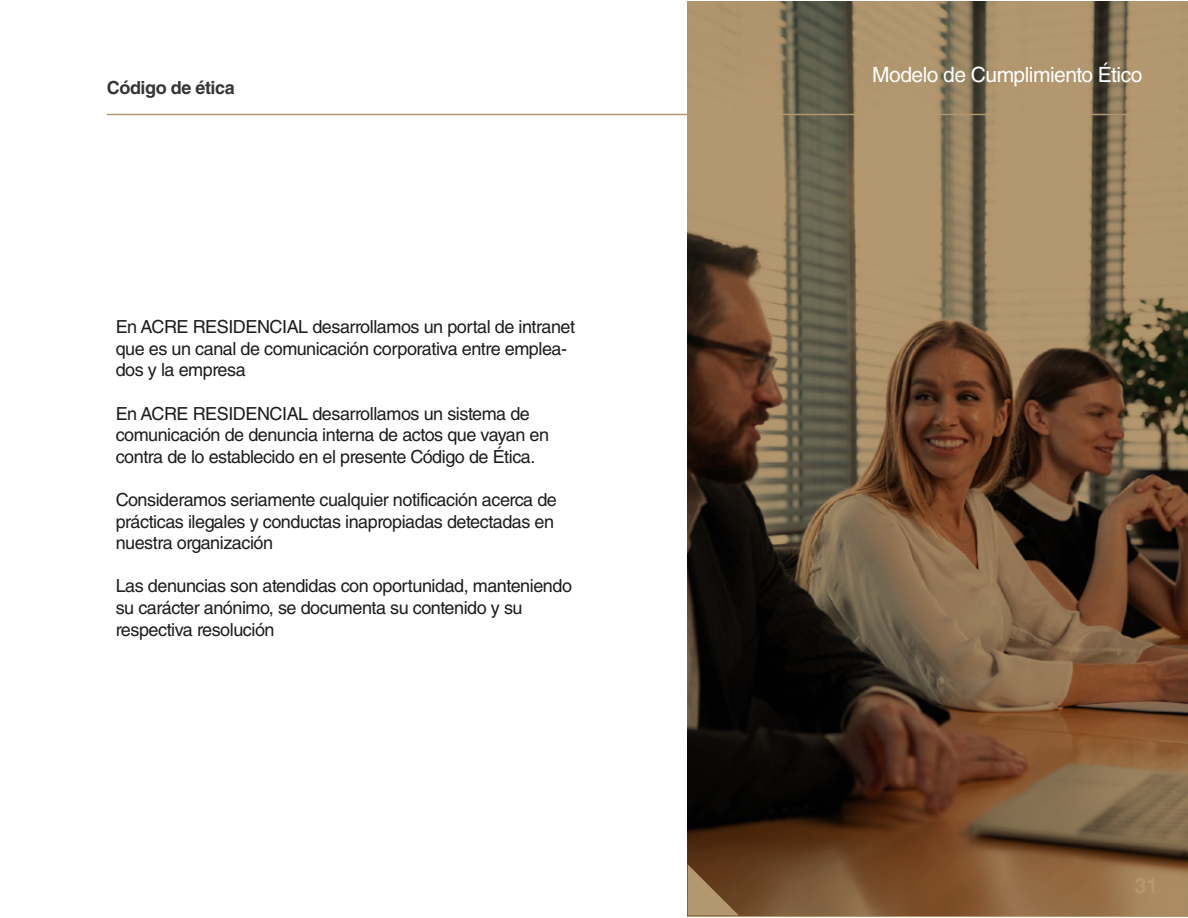
<style>
.page{position:relative;width:1188px;height:918px;background:#fff}
.page>*{position:absolute;margin:0;border:0;box-sizing:border-box;transform-origin:0 0}
.t1{font:21px "Helvetica LT Std";letter-spacing:-.025em;color:#fff}
.t2{font:18px/21.6px "Helvetica LT Std";letter-spacing:-.025em;color:#1d1d1b}
.t3{font:700 18px "Helvetica LT Std";letter-spacing:-.025em;color:#363635}
</style>
<div class="page">
<img style="left:688px;top:2px;width:500px;height:914px">
<svg style="left:688px;top:864px;width:51px;height:52px;background:#896743"></svg>
<hr style="left:107px;top:114px;width:1081px;height:1px;background:#b3976e">
<p class="t3" style="left:107px;top:76px;width:129px">Código de ética</p>
<p class="t2" style="left:116px;top:316px;width:461px">En ACRE RESIDENCIAL desarrollamos un portal de intranet que es un canal de comunicación corporativa entre emplea&shy;dos y la empresa</p>
<p class="t2" style="left:116px;top:403px;width:435px">En ACRE RESIDENCIAL desarrollamos un sistema de comunicación de denuncia interna de actos que vayan en contra de lo establecido en el presente Código de Ética.</p>
<p class="t2" style="left:116px;top:489px;width:443px">Consideramos seriamente cualquier notificación acerca de prácticas ilegales y conductas inapropiadas detectadas en nuestra organización</p>
<p class="t2" style="left:116px;top:575px;width:458px">Las denuncias son atendidas con oportunidad, manteniendo su carácter anónimo, se documenta su contenido y su respectiva resolución</p>
<p class="t1" style="left:872px;top:62px;width:272px">Modelo de Cumplimiento Ético</p>
</div>
